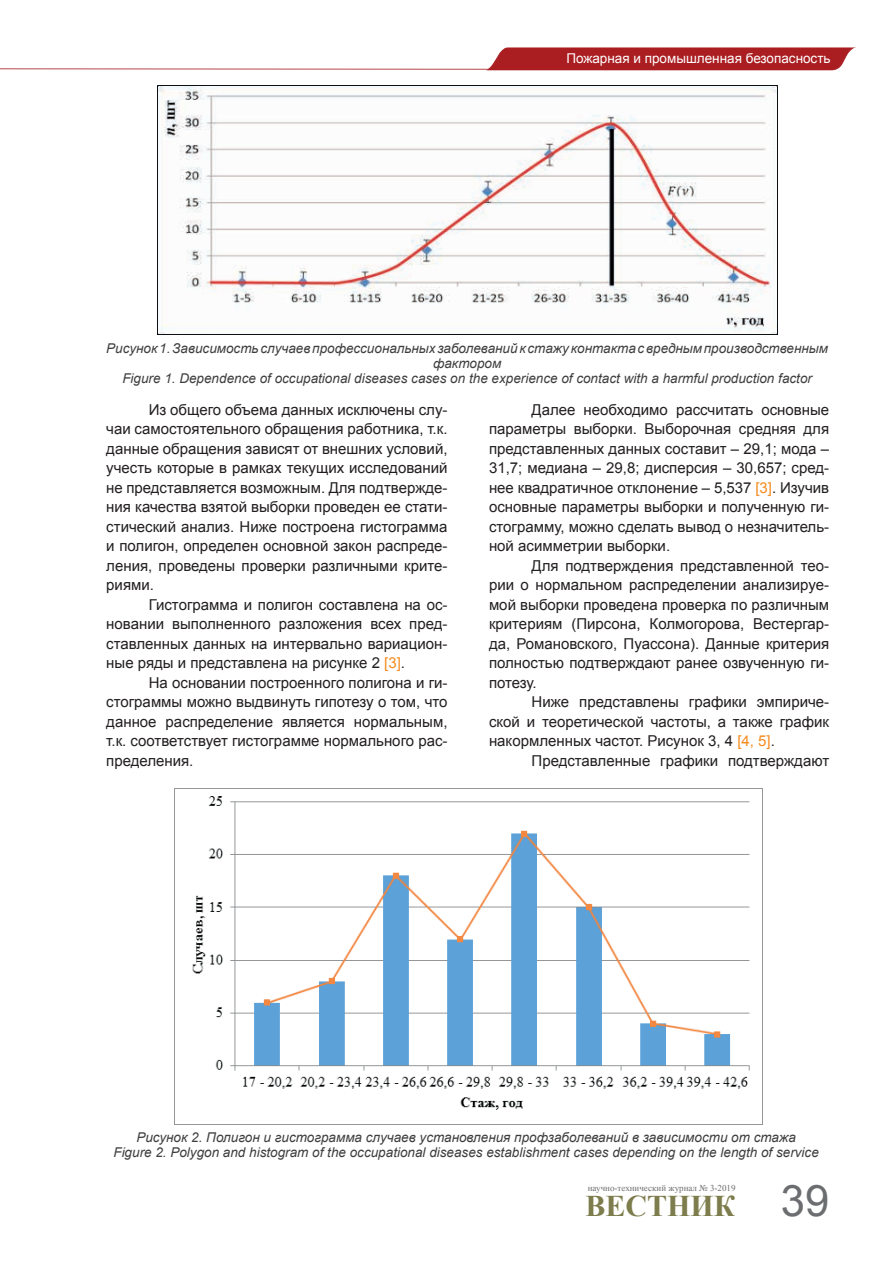
<style>
.page{position:relative;width:893px;height:1263px;background:#fff}
.page>*{position:absolute;margin:0;border:0;box-sizing:border-box;transform-origin:0 0}
.t1{font:43.5px "Arial";color:#6c6d70}
.t2{font:700 30px "Times New Roman";color:#7d7c4c}
.t3{font:15px/19.5px "Arial";color:#231f20;text-align:justify}
.t4{font:italic 13.5px/15px "Arial";color:#3e3e3f;text-align:center}
.t5{font:13.5px "Arial";color:#fff}
.t6{font:9px "Times New Roman";color:#6c6d70}
.s1{color:#f68b1f}
</style>
<div class="page">
<svg style="left:0;top:68px;width:478px;height:2px"></svg>
<img style="left:478px;top:47px;width:378px;height:24px">
<img style="left:158px;top:85px;width:620px;height:250px">
<img style="left:174px;top:788px;width:588px;height:336px">
<p class="t5" style="left:566px;top:49px;width:266px">Пожарная и промышленная безопасность</p>
<p class="t4" style="left:106px;top:340px;width:723px">Рисунок 1. Зависимость случаев профессиональных заболеваний к стажу контакта с вредным производственным фактором<br>Figure 1. Dependence of occupational diseases cases on the experience of contact with a harmful production factor</p>
<p class="t3" style="left:106px;top:400px;width:343px;text-indent:43px">Из общего объема данных исключены слу&shy;чаи самостоятельного обращения работника, т.к. данные обращения зависят от внешних условий, учесть которые в рамках текущих исследований не представляется возможным. Для подтвержде&shy;ния качества взятой выборки проведен ее стати&shy;стический анализ. Ниже построена гистограмма и полигон, определен основной закон распреде&shy;ления, проведены проверки различными крите&shy;риями.</p>
<p class="t3" style="left:106px;top:595px;width:343px;text-indent:43px">Гистограмма и полигон составлена на ос&shy;новании выполненного разложения всех пред&shy;ставленных данных на интервально вариацион&shy;ные ряды и представлена на рисунке 2 <span class="s1">[3]</span>.</p>
<p class="t3" style="left:106px;top:673px;width:343px;text-indent:43px">На основании построенного полигона и ги&shy;стограммы можно выдвинуть гипотезу о том, что данное распределение является нормальным, т.к. соответствует гистограмме нормального рас&shy;пределения.</p>
<p class="t3" style="left:489px;top:400px;width:342px;text-indent:43px">Далее необходимо рассчитать основные параметры выборки. Выборочная средняя для представленных данных составит – 29,1; мода – 31,7; медиана – 29,8; дисперсия – 30,657; сред&shy;нее квадратичное отклонение – 5,537 <span class="s1">[3]</span>. Изучив основные параметры выборки и полученную ги&shy;стограмму, можно сделать вывод о незначитель&shy;ной асимметрии выборки.</p>
<p class="t3" style="left:489px;top:556px;width:342px;text-indent:43px">Для подтверждения представленной тео&shy;рии о нормальном распределении анализируе&shy;мой выборки проведена проверка по различным критериям (Пирсона, Колмогорова, Вестергар&shy;да, Романовского, Пуассона). Данные критерия полностью подтверждают ранее озвученную ги&shy;потезу.</p>
<p class="t3" style="left:489px;top:693px;width:342px;text-indent:43px">Ниже представлены графики эмпириче&shy;ской и теоретической частоты, а также график накормленных частот. Рисунок 3, 4 <span class="s1">[4, 5]</span>.</p>
<p class="t3" style="left:531px;top:751px;width:299px">Представленные графики подтверждают</p>
<p class="t4" style="left:113px;top:1129px;width:707px">Рисунок 2. Полигон и гистограмма случаев установления профзаболеваний в зависимости от стажа<br>Figure 2. Polygon and histogram of the occupational diseases establishment cases depending on the length of service</p>
<p class="t6" style="left:588px;top:1181px;width:149px">научно-технический журнал № 3-2019</p>
<h2 class="t2" style="left:585px;top:1185px;width:152px">ВЕСТНИК</h2>
<h1 class="t1" style="left:781px;top:1172px;width:50px">39</h1>
</div>
